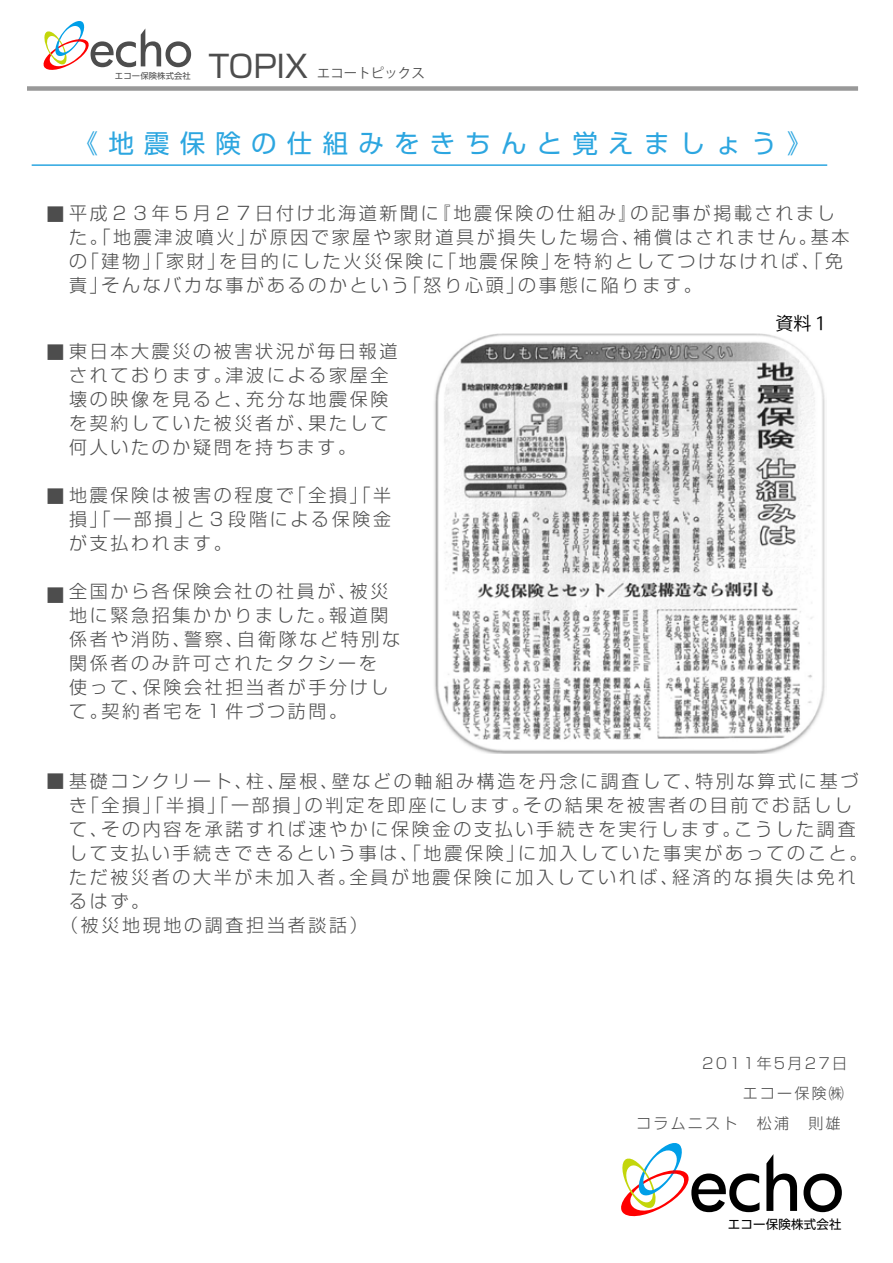
<style>
.page{position:relative;width:893px;height:1263px;background:#fff}
.page>*{position:absolute;margin:0;border:0;box-sizing:border-box;transform-origin:0 0}
.t1{font:30.75px "Shin Go Pro";color:#4d4d4d}
.t2{font:25.5px "Shin Go Pro";letter-spacing:.4em;color:#2ca6e0}
.t3{font:300 18px/24px "Shin Go Pro";letter-spacing:.15em;color:#4d4d4d}
.t4{font:18px "Koz Go Pro";color:#000}
.t5{font:300 15px "Shin Go Pro";letter-spacing:.15em;color:#4d4d4d}
.t6{font:13.5px "Koz Go Pro";color:#4d4d4d}
.t7{font:12.45px "Shin Go Pro";letter-spacing:.015em;color:#000}
.t8{font:8.4px "Shin Go Pro";letter-spacing:.015em;color:#4d4d4d}
</style>
<div class="page">
<svg style="left:766px;top:1154px;width:31px;height:57px"></svg>
<svg style="left:803px;top:1173px;width:39px;height:39px"></svg>
<svg style="left:621px;top:1143px;width:138px;height:74px"></svg>
<svg style="left:43px;top:21px;width:148px;height:49px"></svg>
<div style="left:27px;top:86px;width:831px;height:5px;background:#999"></div>
<hr style="left:32px;top:164px;width:795px;height:2px;background:#2ca6e0">
<img style="left:434px;top:333px;width:391px;height:420px">
<p class="t8" style="left:115px;top:69px;width:77px">エコー保険株式会社</p>
<p class="t1" style="left:209px;top:41px;width:101px">TOPIX</p>
<p class="t6" style="left:317px;top:65px;width:110px">エコートピックス</p>
<p class="t2" style="left:73px;top:122px;width:741px">《地震保険の仕組みをきちんと覚えましょう》</p>
<p class="t3" style="left:69px;top:199px;width:782px;text-indent:-22px">■平成２３年５月２７日付け北海道新聞に『地震保険の仕組み』の記事が掲載されました。「地震津波噴火」が原因で家屋や家財道具が損失した場合、補償はされません。基本の「建物」「家財」を目的にした火災保険に「地震保険」を特約としてつけなければ、「免責」そんなバカな事があるのかという「怒り心頭」の事態に陥ります。</p>
<p class="t3" style="left:69px;top:337px;width:330px;text-indent:-22px">■東日本大震災の被害状況が毎日報道されております。津波による家屋全壊の映像を見ると、充分な地震保険を契約していた被災者が、果たして何人いたのか疑問を持ちます。</p>
<p class="t3" style="left:69px;top:481px;width:324px;text-align:justify;text-indent:-22px">■地震保険は被害の程度で「全損」「半損」「一部損」と３段階による保険金が支払われます。</p>
<p class="t3" style="left:69px;top:577px;width:333px">全国から各保険会社の社員が、被災地に緊急招集かかりました。報道関係者や消防、警察、自衛隊など特別な関係者のみ許可されたタクシーを<br>使って、保険会社担当者が手分けして。契約者宅を１件づつ訪問。</p>
<p class="t3" style="left:46px;top:580px;width:19px">■</p>
<p class="t4" style="left:776px;top:311px;width:55px">資料１</p>
<p class="t3" style="left:46px;top:767px;width:813px">■基礎コンクリート、柱、屋根、壁などの軸組み構造を丹念に調査して、特別な算式に基づ</p>
<p class="t3" style="left:69px;top:791px;width:785px">き「全損」「半損」「一部損」の判定を即座にします。その結果を被害者の目前でお話しし</p>
<p class="t3" style="left:69px;top:815px;width:788px">て、その内容を承諾すれば速やかに保険金の支払い手続きを実行します。こうした調査</p>
<p class="t3" style="left:69px;top:839px;width:800px">して支払い手続きできるという事は、「地震保険」に加入していた事実があってのこと。</p>
<p class="t3" style="left:69px;top:863px;width:788px">ただ被災者の大半が未加入者。全員が地震保険に加入していれば、経済的な損失は免れ</p>
<p class="t3" style="left:69px;top:887px;width:82px">るはず。</p>
<p class="t3" style="left:60px;top:911px;width:309px">（被災地現地の調査担当者談話）</p>
<p class="t5" style="left:702px;top:1051px;width:146px">2011年5月27日</p>
<p class="t5" style="left:743px;top:1081px;width:103px">エコー保険㈱</p>
<p class="t5" style="left:636px;top:1111px;width:206px">コラムニスト　松浦　則雄</p>
<p class="t7" style="left:728px;top:1214px;width:115px">エコー保険株式会社</p>
</div>
